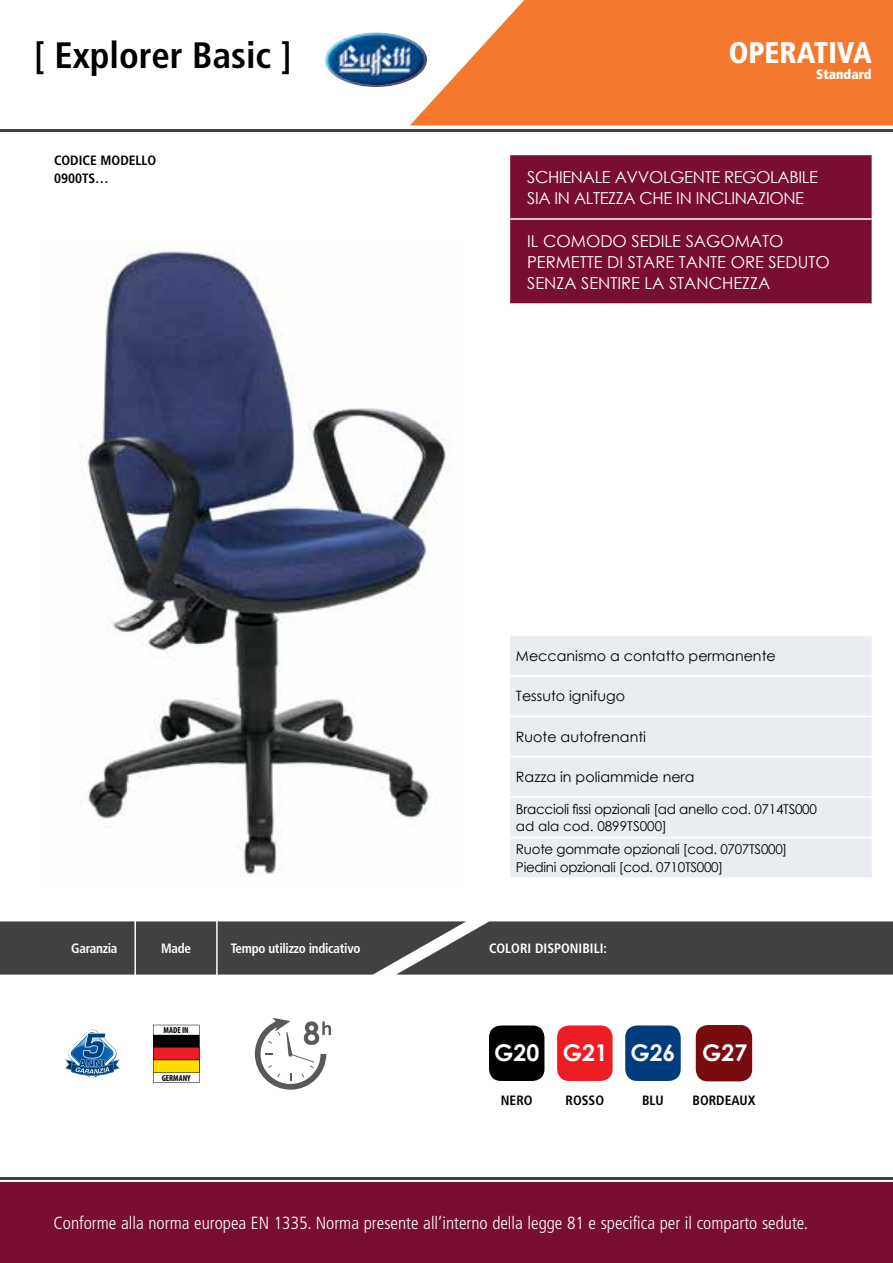
<style>
.page{position:relative;width:893px;height:1263px;background:#fff}
.page>*{position:absolute;margin:0;border:0;box-sizing:border-box;transform-origin:0 0}
.t1{font:700 condensed 36.75px "Frutiger LT Com";color:#000}
.t2{font:900 condensed 29.85px "Frutiger LT Com";color:#fff}
.t3{font:700 23.1px "Century Gothic";color:#fff}
.t4{font:300 condensed 17.55px "Frutiger LT Std";color:#fff}
.t5{font:16.5px "Century Gothic";color:#fff}
.t6{font:14.25px "Century Gothic";color:#000}
.t7{font:900 condensed 13.65px "Frutiger LT Com";color:#fff}
.t8{font:13.5px/17.2px "Century Gothic";letter-spacing:-.02em;color:#000}
.t9{font:700 condensed 13.5px "Frutiger LT Com";letter-spacing:-.02em;color:#fff}
.t10{font:700 condensed 13.5px/18px "Frutiger LT Com";color:#000;text-align:right}
.t11{font:700 condensed 8.7px "Myriad Pro";color:#000}
</style>
<div class="page">
<div style="left:0;top:1182px;width:893px;height:81px;background:#790e35"></div>
<hr style="left:0;top:1177px;width:893px;height:3px;background:#414042">
<hr style="left:0;top:129px;width:893px;height:3px;background:#414042">
<svg style="left:410px;top:0;width:483px;height:125px;background:#f58743"></svg>
<div style="left:510px;top:155px;width:362px;height:148px;background:#790e35"></div>
<hr style="left:510px;top:218px;width:362px;height:2px;background:#fff">
<div style="left:510px;top:636px;width:362px;height:241px;background:#e9ecf1"></div>
<hr style="left:510px;top:675px;width:362px;height:2px;background:#fff">
<hr style="left:510px;top:715px;width:362px;height:2px;background:#fff">
<hr style="left:510px;top:756px;width:362px;height:1px;background:#fff">
<hr style="left:510px;top:796px;width:362px;height:2px;background:#fff">
<hr style="left:510px;top:837px;width:362px;height:1px;background:#fff">
<div style="left:0;top:921px;width:893px;height:53px;background:#414042"></div>
<hr style="left:134px;top:919px;width:2px;height:58px;background:#fff">
<hr style="left:216px;top:919px;width:2px;height:58px;background:#fff">
<svg style="left:255px;top:1018px;width:76px;height:72px"></svg>
<img style="left:81px;top:242px;width:365px;height:634px">
<img style="left:325px;top:32px;width:102px;height:55px">
<div style="left:489px;top:1025px;width:55px;height:56px;background:#000;border-radius:12px"></div>
<div style="left:557px;top:1025px;width:56px;height:56px;background:#ed1d24;border-radius:12px"></div>
<div style="left:625px;top:1025px;width:56px;height:56px;background:#003b7c;border-radius:12px"></div>
<div style="left:696px;top:1025px;width:56px;height:56px;background:#780c0e;border-radius:12px"></div>
<svg style="left:65px;top:1029px;width:55px;height:48px"></svg>
<svg style="left:153px;top:1025px;width:46px;height:58px"></svg>
<p class="t1" style="left:34px;top:33px;width:259px">[ Explorer Basic ]</p>
<p class="t10" style="left:54px;top:152px;width:56px">modello<br>0900TS…</p>
<p class="t10" style="left:54px;top:152px;width:16px">Codice</p>
<p class="t2" style="left:729px;top:34px;width:144px">OPERATIVA</p>
<p class="t7" style="left:816px;top:66px;width:57px">Standard</p>
<p class="t5" style="left:527px;top:165px;width:11px">schienale</p>
<p class="t5" style="left:615px;top:165px;width:12px">avvolgente</p>
<p class="t5" style="left:724px;top:165px;width:11px">regolabile</p>
<p class="t5" style="left:527px;top:186px;width:57px">sia inaltezza</p>
<p class="t5" style="left:640px;top:186px;width:12px">che</p>
<p class="t5" style="left:676px;top:186px;width:30px">in inclinazione</p>
<p class="t5" style="left:527px;top:229px;width:31px">il comodo</p>
<p class="t5" style="left:632px;top:229px;width:10px">sedile</p>
<p class="t5" style="left:686px;top:229px;width:14px">sagomato</p>
<p class="t5" style="left:527px;top:250px;width:11px">permette</p>
<p class="t5" style="left:607px;top:250px;width:31px">di stare</p>
<p class="t5" style="left:679px;top:250px;width:11px">tante</p>
<p class="t5" style="left:731px;top:250px;width:12px">ore</p>
<p class="t5" style="left:768px;top:250px;width:12px">seduto</p>
<p class="t5" style="left:527px;top:271px;width:11px">senza</p>
<p class="t5" style="left:581px;top:271px;width:10px">sentire</p>
<p class="t5" style="left:645px;top:271px;width:36px">la stanchezza</p>
<p class="t6" style="left:516px;top:646px;width:261px">Meccanismo a contatto permanente</p>
<p class="t6" style="left:516px;top:686px;width:111px">Tessuto ignifugo</p>
<p class="t6" style="left:516px;top:727px;width:132px">Ruote autofrenanti</p>
<p class="t6" style="left:516px;top:767px;width:180px">Razza in poliammide nera</p>
<p class="t8" style="left:516px;top:800px;width:302px">Braccioli fissi opzionali [ad anello cod. 0714TS000 ad ala cod. 0899TS000]</p>
<p class="t8" style="left:516px;top:840px;width:273px">Ruote gommate opzionali [cod. 0707TS000]<br>Piedini opzionali [cod. 0710TS000]</p>
<p class="t9" style="left:71px;top:940px;width:48px">Garanzia</p>
<p class="t9" style="left:161px;top:940px;width:31px">Made</p>
<p class="t9" style="left:231px;top:940px;width:131px">Tempo utilizzo indicativo</p>
<p class="t9" style="left:489px;top:940px;width:16px">Colori</p>
<p class="t9" style="left:535px;top:940px;width:8px">disponibili</p>
<p class="t9" style="left:603px;top:940px;width:5px">:</p>
<p class="t11" style="left:164px;top:1025px;width:26px">MADE IN</p>
<p class="t11" style="left:162px;top:1072px;width:31px">GERMANY</p>
<p class="t3" style="left:494px;top:1035px;width:47px">G20</p>
<p class="t10" style="left:501px;top:1092px;width:9px">nero</p>
<p class="t3" style="left:563px;top:1035px;width:114px">G21 G26</p>
<p class="t10" style="left:642px;top:1092px;width:23px">BLU</p>
<p class="t10" style="left:566px;top:1092px;width:40px">ROSSO</p>
<p class="t3" style="left:702px;top:1035px;width:47px">G27</p>
<p class="t10" style="left:692px;top:1092px;width:17px">Bordeaux</p>
<p class="t4" style="left:54px;top:1213px;width:756px">Conforme alla norma europea EN 1335. Norma presente all’interno della legge 81 e specifica per il comparto sedute.</p>
</div>
